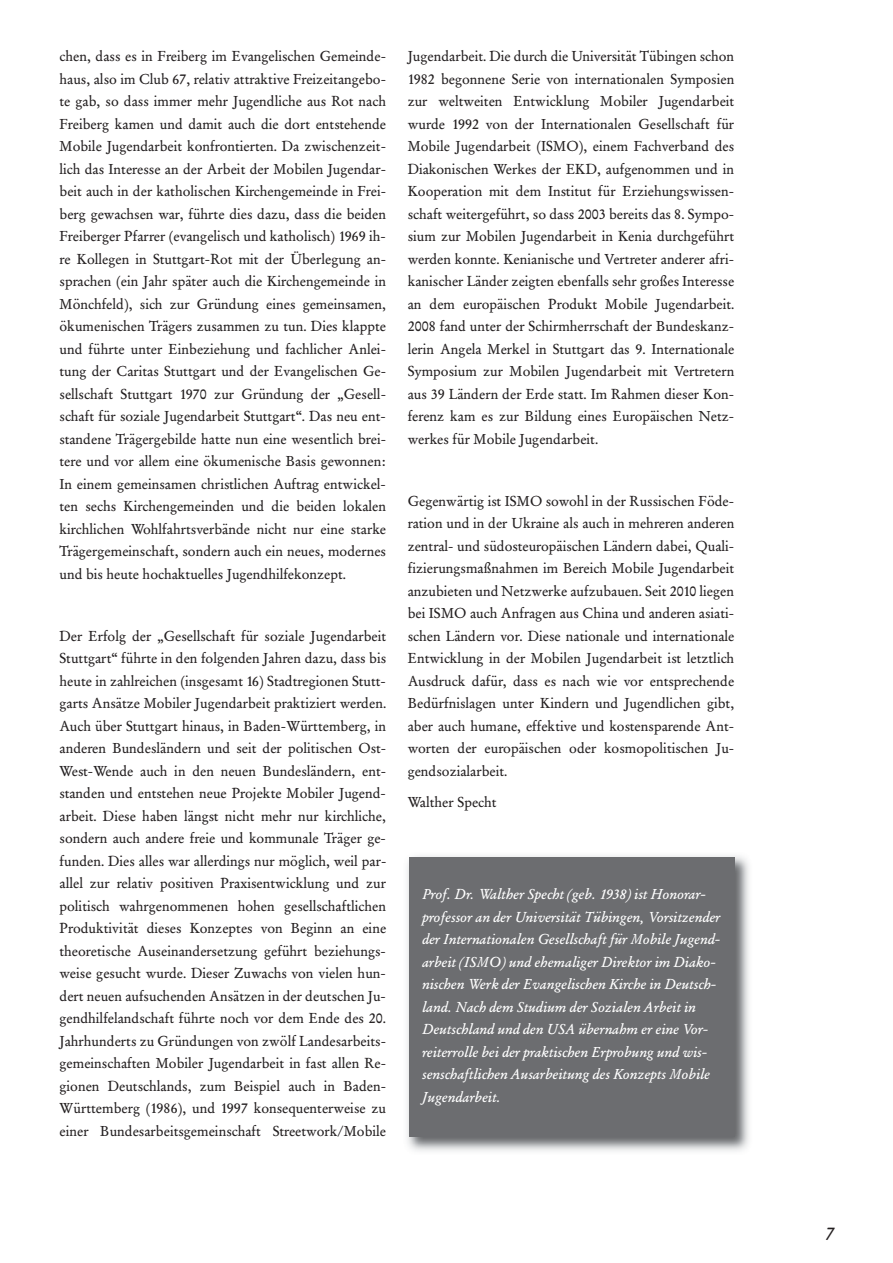
<style>
.page{position:relative;width:893px;height:1263px;background:#fff}
.page>*{position:absolute;margin:0;border:0;box-sizing:border-box;transform-origin:0 0}
.t1{font:italic 19.5px "Garamond SB";color:#231f20}
.t2{font:15px/22.5px "Garamond SB";color:#231f20;text-align:justify}
.t3{font:italic 15px/22.5px "Garamond SB";color:#fff}
</style>
<div class="page">
<img style="left:407px;top:856px;width:342px;height:295px">
<div style="left:409px;top:857px;width:326px;height:280px;background:#6c6d70"></div>
<p class="t2" style="left:60px;top:46px;width:328px">chen, dass es in Freiberg im Evangelischen Gemeinde&shy;haus, also im Club 67, relativ attraktive Freizeitangebo&shy;te gab, so dass immer mehr Jugendliche aus Rot nach Freiberg kamen und damit auch die dort entstehende Mobile Jugendarbeit konfrontierten. Da zwischenzeit&shy;lich das Interesse an der Arbeit der Mobilen Jugendar&shy;beit auch in der katholischen Kirchengemeinde in Frei&shy;berg gewachsen war, führte dies dazu, dass die beiden Freiberger Pfarrer (evangelisch und katholisch) 1969 ih&shy;re Kollegen in Stuttgart-Rot mit der Überlegung an&shy;sprachen (ein Jahr später auch die Kirchengemeinde in Mönchfeld), sich zur Gründung eines gemeinsamen, ökumenischen Trägers zusammen zu tun. Dies klappte und führte unter Einbeziehung und fachlicher Anlei&shy;tung der Caritas Stuttgart und der Evangelischen Ge&shy;sellschaft Stuttgart 1970 zur Gründung der „Gesell&shy;schaft für soziale Jugendarbeit Stuttgart“. Das neu ent&shy;standene Trägergebilde hatte nun eine wesentlich brei&shy;tere und vor allem eine ökumenische Basis gewonnen:<br>In einem gemeinsamen christlichen Auftrag entwickel&shy;ten sechs Kirchengemeinden und die beiden lokalen kirchlichen Wohlfahrtsverbände nicht nur eine starke Trägergemeinschaft, sondern auch ein neues, modernes und bis heute hochaktuelles Jugendhilfekonzept.</p>
<p class="t2" style="left:60px;top:625px;width:329px">Der Erfolg der „Gesellschaft für soziale Jugendarbeit Stuttgart“ führte in den folgenden Jahren dazu, dass bis heute in zahlreichen (insgesamt 16) Stadtregionen Stutt&shy;garts Ansätze Mobiler Jugendarbeit praktiziert werden.<br>Auch über Stuttgart hinaus, in Baden-Württemberg, in anderen Bundesländern und seit der politischen Ost-West-Wende auch in den neuen Bundesländern, ent&shy;standen und entstehen neue Projekte Mobiler Jugend&shy;arbeit. Diese haben längst nicht mehr nur kirchliche, sondern auch andere freie und kommunale Träger ge&shy;funden. Dies alles war allerdings nur möglich, weil par&shy;allel zur relativ positiven Praxisentwicklung und zur politisch wahrgenommenen hohen gesellschaftlichen Produktivität dieses Konzeptes von Beginn an eine theoretische Auseinandersetzung geführt beziehungs&shy;weise gesucht wurde. Dieser Zuwachs von vielen hun&shy;dert neuen aufsuchenden Ansätzen in der deutschen Ju&shy;gendhilfelandschaft führte noch vor dem Ende des 20.<br>Jahrhunderts zu Gründungen von zwölf Landesarbeits&shy;gemeinschaften Mobiler Jugendarbeit in fast allen Re&shy;gionen Deutschlands, zum Beispiel auch in Baden-Württemberg (1986), und 1997 konsequenterweise zu einer Bundesarbeitsgemeinschaft Streetwork/Mobile</p>
<p class="t2" style="left:408px;top:46px;width:328px">Jugendarbeit. Die durch die Universität Tübingen schon 1982 begonnene Serie von internationalen Symposien zur weltweiten Entwicklung Mobiler Jugendarbeit wurde 1992 von der Internationalen Gesellschaft für Mobile Jugendarbeit (ISMO), einem Fachverband des Diakonischen Werkes der EKD, aufgenommen und in Kooperation mit dem Institut für Erziehungswissen&shy;schaft weitergeführt, so dass 2003 bereits das 8. Sympo&shy;sium zur Mobilen Jugendarbeit in Kenia durchgeführt werden konnte. Kenianische und Vertreter anderer afri&shy;kanischer Länder zeigten ebenfalls sehr großes Interesse an dem europäischen Produkt Mobile Jugendarbeit.<br>2008 fand unter der Schirmherrschaft der Bundeskanz&shy;lerin Angela Merkel in Stuttgart das 9. Internationale Symposium zur Mobilen Jugendarbeit mit Vertretern aus 39 Ländern der Erde statt. Im Rahmen dieser Kon&shy;ferenz kam es zur Bildung eines Europäischen Netz&shy;werkes für Mobile Jugendarbeit.</p>
<p class="t2" style="left:408px;top:490px;width:328px">Gegenwärtig ist ISMO sowohl in der Russischen Föde&shy;ration und in der Ukraine als auch in mehreren anderen zentral- und südosteuropäischen Ländern dabei, Quali&shy;fizierungsmaßnahmen im Bereich Mobile Jugendarbeit anzubieten und Netzwerke aufzubauen. Seit 2010 liegen bei ISMO auch Anfragen aus China und anderen asiati&shy;schen Ländern vor. Diese nationale und internationale Entwicklung in der Mobilen Jugendarbeit ist letztlich Ausdruck dafür, dass es nach wie vor entsprechende Bedürfnislagen unter Kindern und Jugendlichen gibt, aber auch humane, effektive und kostensparende Ant&shy;worten der europäischen oder kosmopolitischen Ju&shy;gendsozialarbeit.</p>
<p class="t2" style="left:408px;top:791px;width:91px">Walther Specht</p>
<p class="t3" style="left:422px;top:884px;width:300px">Prof. Dr. Walther Specht (geb. 1938) ist Honorar&shy;professor an der Universität Tübingen, Vorsitzender der Internationalen Gesellschaft für Mobile Jugend&shy;arbeit (ISMO) und ehemaliger Direktor im Diako&shy;nischen Werk der Evangelischen Kirche in Deutsch&shy;land. Nach dem Studium der Sozialen Arbeit in Deutschland und den USA übernahm er eine Vor&shy;reiterrolle bei der praktischen Erprobung und wis&shy;senschaftlichen Ausarbeitung des Konzepts Mobile Jugendarbeit.</p>
<p class="t1" style="left:824px;top:1223px;width:11px">7</p>
</div>
